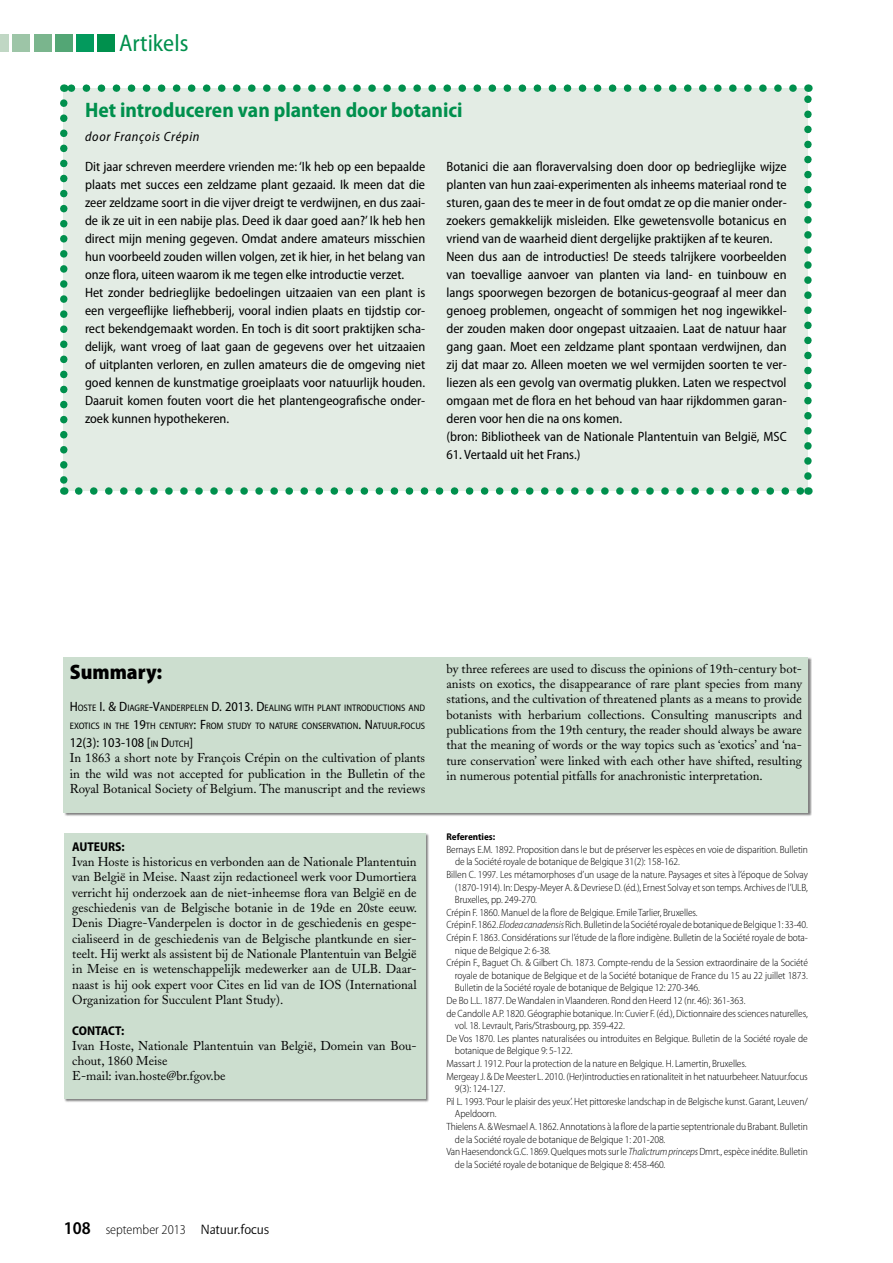
<style>
.page{position:relative;width:893px;height:1263px;background:#fff}
.page>*{position:absolute;margin:0;border:0;box-sizing:border-box;transform-origin:0 0}
.t1{font:semi-condensed 24px "Myriad Pro";color:#00904d}
.t2{font:700 semi-condensed 21px "Myriad Pro";color:#00904d}
.t3{font:900 semi-condensed 21px "Myriad Pro";color:#000}
.t4{font:semi-condensed 13.5px/18px "Myriad Pro";color:#000}
.t5{font:300 semi-condensed 13.5px "Myriad Pro";color:#000}
.t6{font:semi-condensed 13.5px "Myriad Pro";color:#000}
.t7{font:italic semi-condensed 13.5px "Myriad Pro";letter-spacing:.05em;color:#000}
.t8{font:12.75px/15.3px "Adobe Caslon";color:#000;text-align:justify}
.t9{font:700 semi-condensed 12.75px "Myriad Pro";color:#000}
.t10{font:300 semi-condensed 10.5px "Myriad Pro";letter-spacing:-.01em;color:#000}
.t11{font:700 semi-condensed 9.75px "Myriad Pro";color:#000}
.t12{font:semi-condensed 9.45px/18px "Myriad Pro";color:#000}
.s1{font-size:13.5px}
.s2{font-size:9.45px}
.s3{font-weight:600;font-size:18px}
.s4{font-family:"Beo Sans R11";font-weight:400;font-stretch:normal;font-size:15px}
.s5{font-style:italic}
</style>
<div class="page">
<div style="left:64px;top:833px;width:365px;height:269px;background:#000;opacity:.5"></div>
<div style="left:64px;top:833px;width:361px;height:265px;background:#ccdecf"></div>
<div style="left:64px;top:657px;width:748px;height:159px;background:#000;opacity:.5"></div>
<div style="left:64px;top:657px;width:744px;height:155px;background:#ccdecf"></div>
<div style="left:64px;top:88px;width:744px;height:403px;background:#e3ece4"></div>
<svg style="left:79px;top:487px;width:721px;height:8px"></svg>
<svg style="left:71px;top:84px;width:722px;height:8px"></svg>
<svg style="left:60px;top:103px;width:8px;height:392px"></svg>
<svg style="left:804px;top:84px;width:8px;height:392px"></svg>
<div style="left:98px;top:34px;width:17px;height:17px;background:#00904d"></div>
<div style="left:77px;top:34px;width:17px;height:17px;background:#039a5d"></div>
<div style="left:55px;top:34px;width:17px;height:17px;background:#53a675"></div>
<div style="left:34px;top:34px;width:17px;height:17px;background:#7ab58d"></div>
<div style="left:13px;top:34px;width:17px;height:17px;background:#9dc5a7"></div>
<div style="left:0;top:34px;width:9px;height:17px;background:#c0d7c4"></div>
<h1 class="t1" style="left:119px;top:30px;width:71px">Artikels</h1>
<h2 class="t2" style="left:85px;top:98px;width:379px">Het introduceren van planten door botanici</h2>
<p class="t7" style="left:85px;top:129px;width:116px">door François Crépin</p>
<p class="t4" style="left:85px;top:158px;width:342px">Dit jaar schreven meerdere vrienden me: ‘Ik heb op een bepaalde plaats met succes een zeldzame plant gezaaid. Ik meen dat die zeer zeldzame soort in die vijver dreigt te verdwijnen, en dus zaai&shy;de ik ze uit in een nabije plas. Deed ik daar goed aan?’ Ik heb hen direct mijn mening gegeven. Omdat andere amateurs misschien hun voorbeeld zouden willen volgen, zet ik hier, in het belang van onze flora, uiteen waarom ik me tegen elke introductie verzet.<br>Het zonder bedrieglijke bedoelingen uitzaaien van een plant is een vergeeflijke liefhebberij, vooral indien plaats en tijdstip cor&shy;rect bekendgemaakt worden. En toch is dit soort praktijken scha&shy;delijk, want vroeg of laat gaan de gegevens over het uitzaaien of uitplanten verloren, en zullen amateurs die de omgeving niet goed kennen de kunstmatige groeiplaats voor natuurlijk houden.<br>Daaruit komen fouten voort die het plantengeografische onder&shy;zoek kunnen hypothekeren.</p>
<p class="t4" style="left:446px;top:158px;width:342px">Botanici die aan floravervalsing doen door op bedrieglijke wijze planten van hun zaai-experimenten als inheems materiaal rond te sturen, gaan des te meer in de fout omdat ze op die manier onder&shy;zoekers gemakkelijk misleiden. Elke gewetensvolle botanicus en vriend van de waarheid dient dergelijke praktijken af te keuren.<br>Neen dus aan de introducties! De steeds talrijkere voorbeelden van toevallige aanvoer van planten via land- en tuinbouw en langs spoorwegen bezorgen de botanicus-geograaf al meer dan genoeg problemen, ongeacht of sommigen het nog ingewikkel&shy;der zouden maken door ongepast uitzaaien. Laat de natuur haar gang gaan. Moet een zeldzame plant spontaan verdwijnen, dan zij dat maar zo. Alleen moeten we wel vermijden soorten te ver&shy;liezen als een gevolg van overmatig plukken. Laten we respectvol omgaan met de flora en het behoud van haar rijkdommen garan&shy;deren voor hen die na ons komen.<br>(bron: Bibliotheek van de Nationale Plantentuin van België, MSC</p>
<p class="t4" style="left:446px;top:445px;width:135px">61. Vertaald uit het Frans.)</p>
<h2 class="t3" style="left:70px;top:660px;width:94px">Summary:</h2>
<p class="t12" style="left:70px;top:699px;width:357px"><span class="s1">H</span>OSTE <span class="s1">I. &amp; D</span>IAGRE<span class="s1">-V</span>ANDERPELEN <span class="s1">D. 2013. D</span>EALING WITH PLANT INTRODUCTIONS AND<br>EXOTICS IN THE <span class="s1">19</span>TH CENTURY<span class="s1">: F</span>ROM STUDY TO NATURE CONSERVATION<span class="s1">. N</span> ATUUR<span class="s1">.</span>FOCUS</p>
<p class="t6" style="left:70px;top:735px;width:125px">12(3): 103-108 [<span class="s2">IN</span> D<span class="s2">UTCH</span>]</p>
<p class="t8" style="left:70px;top:750px;width:357px">In 1863 a short note by François Crépin on the cultivation of plants in the wild was not accepted for publication in the Bulletin of the Royal Botanical Society of Belgium. The manuscript and the reviews</p>
<p class="t9" style="left:72px;top:839px;width:54px">AUTEURS:</p>
<p class="t8" style="left:72px;top:854px;width:346px">Ivan Hoste is historicus en verbonden aan de Nationale Plantentuin van België in Meise. Naast zijn redactioneel werk voor Dumortiera verricht hij onderzoek aan de niet-inheemse flora van België en de geschiedenis van de Belgische botanie in de 19de en 20ste eeuw.<br>Denis Diagre-Vanderpelen is doctor in de geschiedenis en gespe&shy;cialiseerd in de geschiedenis van de Belgische plantkunde en sier&shy;teelt. Hij werkt als assistent bij de Nationale Plantentuin van België in Meise en is wetenschappelijk medewerker aan de ULB. Daar&shy;naast is hij ook expert voor Cites en lid van de IOS (International Organization for Succulent Plant Study).</p>
<p class="t9" style="left:72px;top:1023px;width:54px">CONTACT:</p>
<p class="t8" style="left:72px;top:1038px;width:346px;text-align:left">Ivan Hoste, Nationale Plantentuin van België, Domein van Bou&shy;chout, 1860 Meise<br>E-mail: ivan.hoste@br.fgov.be</p>
<p class="t5" style="left:64px;top:1222px;width:207px"><span class="s3">108</span> september 2013 <span class="s4">Natuur.focus</span></p>
<p class="t8" style="left:446px;top:661px;width:357px">by three referees are used to discuss the opinions of 19th-century bot&shy;anists on exotics, the disappearance of rare plant species from many stations, and the cultivation of threatened plants as a means to provide botanists with herbarium collections. Consulting manuscripts and publications from the 19th century, the reader should always be aware that the meaning of words or the way topics such as ‘exotics’ and ‘na&shy;ture conservation’ were linked with each other have shifted, resulting in numerous potential pitfalls for anachronistic interpretation.</p>
<p class="t11" style="left:446px;top:831px;width:50px">Referenties:</p>
<p class="t10" style="left:446px;top:843px;width:363px">Bernays E.M. 1892. Proposition dans le but de préserver les espèces en voie de disparition. Bulletin</p>
<p class="t10" style="left:455px;top:856px;width:226px">de la Société royale de botanique de Belgique 31(2): 158-162.</p>
<p class="t10" style="left:446px;top:869px;width:363px">Billen C. 1997. Les métamorphoses d’un usage de la nature. Paysages et sites à l’époque de Solvay</p>
<p class="t10" style="left:455px;top:881px;width:354px">(1870-1914). I n: Despy-Meyer A. &amp; Devriese D. (éd.), Ernest Solvay et son temps. Archives de l’ULB,</p>
<p class="t10" style="left:455px;top:894px;width:84px">Bruxelles, pp. 249-270.</p>
<p class="t10" style="left:446px;top:906px;width:253px">Crépin F. 1860. Manuel de la flore de Belgique. Emile Tarlier, Bruxelles.</p>
<p class="t10" style="left:446px;top:919px;width:363px">Crépin F. 1862. <span class="s5">Elodea canadensis</span>Rich. Bulletin de la Société royale de botanique de Belgique 1: 33-40.</p>
<p class="t10" style="left:446px;top:932px;width:363px">Crépin F. 1863. Considérations sur l’étude de la flore indigène. Bulletin de la Société royale de bota-</p>
<p class="t10" style="left:455px;top:944px;width:97px">nique de Belgique 2: 6-38.</p>
<p class="t10" style="left:446px;top:957px;width:363px">Crépin F., Baguet Ch. &amp; Gilbert Ch. 1873. Compte-rendu de la Session extraordinaire de la Société</p>
<p class="t10" style="left:455px;top:969px;width:354px">royale de botanique de Belgique et de la Société botanique de France du 15 au 22 juillet 1873.</p>
<p class="t10" style="left:455px;top:982px;width:246px">Bulletin de la Société royale de botanique de Belgique 12: 270-346.</p>
<p class="t10" style="left:446px;top:995px;width:300px">De Bo L.L. 1877. De Wandalen in Vlaanderen. Rond den Heerd 12 (nr. 46): 361-363.</p>
<p class="t10" style="left:446px;top:1007px;width:363px">de Candolle A.P. 1820. Géographie botanique. I n: Cuvier F. (éd.), Dictionnaire des sciences naturelles,</p>
<p class="t10" style="left:455px;top:1020px;width:171px">vol. 18. Levrault, Paris/Strasbourg, pp. 359-422.</p>
<p class="t10" style="left:446px;top:1032px;width:363px">De Vos 1870. Les plantes naturalisées ou introduites en Belgique. Bulletin de la Société royale de</p>
<p class="t10" style="left:455px;top:1045px;width:119px">botanique de Belgique 9: 5-122.</p>
<p class="t10" style="left:446px;top:1058px;width:302px">Massart J. 1912. Pour la protection de la nature en Belgique. H. Lamertin, Bruxelles.</p>
<p class="t10" style="left:446px;top:1070px;width:363px">Mergeay J. &amp; De Meester L. 2010. (Her)introducties en rationaliteit in het natuurbeheer. Natuur.focus</p>
<p class="t10" style="left:455px;top:1083px;width:52px">9(3): 124-127.</p>
<p class="t10" style="left:446px;top:1095px;width:363px">Pil L. 1993. ‘Pour le plaisir des yeux’. Het pittoreske landschap in de Belgische kunst. Garant, Leuven/</p>
<p class="t10" style="left:455px;top:1108px;width:43px">Apeldoorn.</p>
<p class="t10" style="left:446px;top:1121px;width:363px">Thielens A. &amp; Wesmael A. 1862. Annotations à la flore de la partie septentrionale du Brabant. Bulletin</p>
<p class="t10" style="left:455px;top:1133px;width:212px">de la Société royale de botanique de Belgique 1: 201-208.</p>
<p class="t10" style="left:446px;top:1146px;width:363px">Van Haesendonck G.C. 1869. Quelques mots sur le <span class="s5">Thalictrum princeps</span>Dmrt., espèce inédite. Bulletin</p>
<p class="t10" style="left:455px;top:1158px;width:212px">de la Société royale de botanique de Belgique 8: 458-460.</p>
</div>
